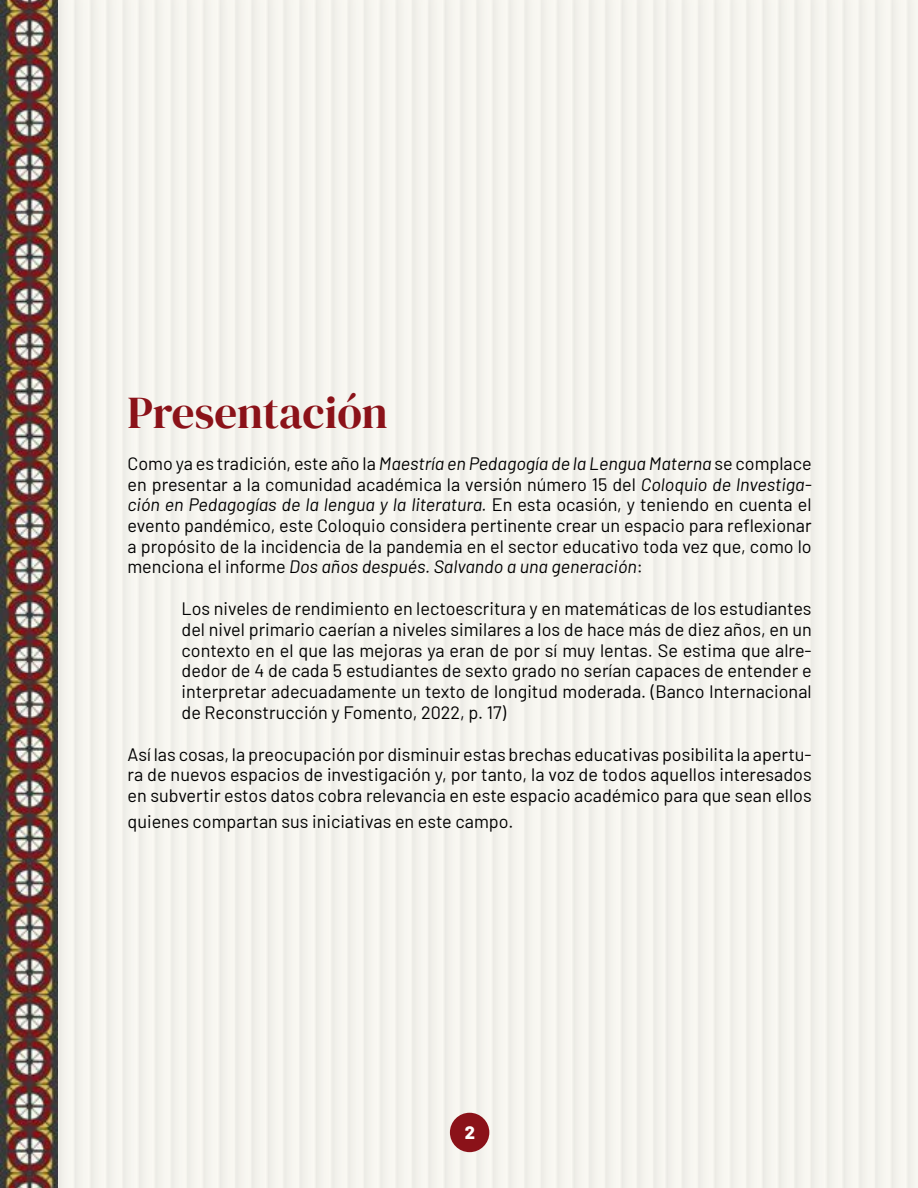
<style>
.page{position:relative;width:918px;height:1188px;background:#fff}
.page>*{position:absolute;margin:0;border:0;box-sizing:border-box;transform-origin:0 0}
.t1{font:45px "DM Serif Display";color:#8b1219}
.t2{font:18px/20.7px "Barlow";color:#000;text-align:justify}
.t3{font:800 18px "Barlow";color:#fff}
.s1{font-style:italic}
</style>
<div class="page">
<div style="left:57px;top:0;width:861px;height:1188px;background:#f5f4ee"></div>
<img style="left:0;top:0;width:57px;height:1188px">
<div style="left:450px;top:1113px;width:39px;height:39px;background:#8b1219;border-radius:50%"></div>
<h1 class="t1" style="left:128px;top:387px;width:262px">Presentación</h1>
<p class="t2" style="left:128px;top:452px;width:686px">Como ya es tradición, este año la <span class="s1">Maestría en Pedagogía de la Lengua Materna</span> se complace en presentar a la comunidad académica la versión número 15 del <span class="s1">Coloquio de Investiga&shy;ción en Pedagogías de la lengua y la literatura.</span> En esta ocasión, y teniendo en cuenta el evento pandémico, este Coloquio considera pertinente crear un espacio para reflexionar a propósito de la incidencia de la pandemia en el sector educativo toda vez que, como lo menciona el informe <span class="s1">Dos años después. Salvando a una generación</span>:</p>
<p class="t2" style="left:182px;top:597px;width:632px">Los niveles de rendimiento en lectoescritura y en matemáticas de los estudiantes del nivel primario caerían a niveles similares a los de hace más de diez años, en un contexto en el que las mejoras ya eran de por sí muy lentas. Se estima que alre&shy;dedor de 4 de cada 5 estudiantes de sexto grado no serían capaces de entender e interpretar adecuadamente un texto de longitud moderada. (Banco Internacional de Reconstrucción y Fomento, 2022, p. 17)</p>
<p class="t2" style="left:128px;top:743px;width:686px">Así las cosas, la preocupación por disminuir estas brechas educativas posibilita la apertu&shy;ra de nuevos espacios de investigación y, por tanto, la voz de todos aquellos interesados en subvertir estos datos cobra relevancia en este espacio académico para que sean ellos</p>
<p class="t2" style="left:128px;top:810px;width:387px">quienes compartan sus iniciativas en este campo.</p>
<p class="t3" style="left:465px;top:1119px;width:12px">2</p>
</div>
